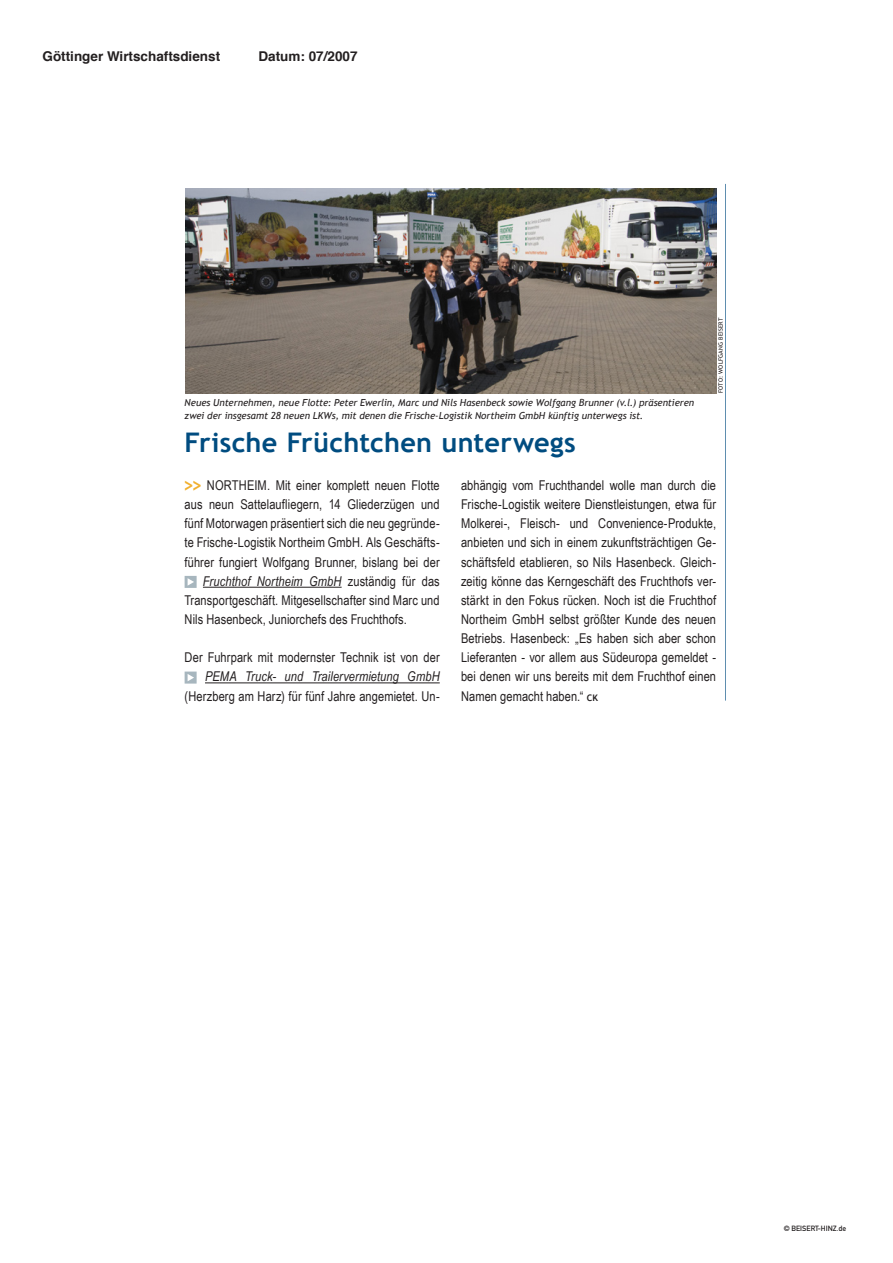
<style>
.page{position:relative;width:893px;height:1263px;background:#fff}
.page>*{position:absolute;margin:0;border:0;box-sizing:border-box;transform-origin:0 0}
.t1{font:700 27px "Trebuchet MS";letter-spacing:.01em;color:#004c80}
.t2{font:13.5px/19.2px "Arial Narrow";letter-spacing:.005em;color:#231f20;text-align:justify}
.t3{font:italic 13.5px "Arial Narrow";letter-spacing:.005em;color:#231f20}
.t4{font:700 13.5px "Helvetica";color:#231f20}
.t5{font:italic 9.75px/13.5px "Trebuchet MS";letter-spacing:-.005em;color:#231f20}
.t6{font:7.5px "DIN Mittelschrift";color:#231f20}
.t7{font:6px "Trebuchet MS";letter-spacing:.015em;color:#231f20}
.s1{font-weight:700;font-size:18px;color:#f1b02f}
.s2{font-style:normal}
.s3{font-family:"Trebuchet MS";font-weight:700;font-size:9px}
</style>
<div class="page">
<hr style="left:203px;top:587px;width:139px;height:1px;background:#231f20">
<hr style="left:205px;top:682px;width:235px;height:1px;background:#231f20">
<svg style="left:185px;top:576px;width:12px;height:12px"></svg>
<svg style="left:185px;top:671px;width:12px;height:13px"></svg>
<img style="left:186px;top:188px;width:530px;height:206px">
<p class="t4" style="left:43px;top:44px;width:179px">Göttinger Wirtschaftsdienst</p>
<p class="t4" style="left:259px;top:44px;width:101px">Datum: 07/2007</p>
<p class="t5" style="left:185px;top:396px;width:511px">Neues Unternehmen, neue Flotte: Peter Ewerlin, Marc und Nils Hasenbeck sowie Wolfgang Brunner (v.l.) präsentieren zwei der insgesamt 28 neuen LKWs, mit denen die Frische-Logistik Northeim GmbH künftig unterwegs ist.</p>
<h1 class="t1" style="left:185px;top:425px;width:393px">Frische Früchtchen unterwegs</h1>
<p class="t7" style="left:717px;top:393px;width:77px;rotate:-90deg">FOTO: WOLFGANG BEISERT</p>
<p class="t2" style="left:185px;top:476px;width:257px"><span class="s1">&gt;&gt;</span> NORTHEIM. Mit einer komplett neuen Flotte</p>
<p class="t2" style="left:185px;top:495px;width:257px">aus neun Sattelaufliegern, 14 Gliederzügen und</p>
<p class="t2" style="left:185px;top:514px;width:257px">fünf Motorwagen präsentiert sich die neu gegründe-</p>
<p class="t2" style="left:185px;top:533px;width:257px">te Frische-Logistik Northeim GmbH. Als Geschäfts-</p>
<p class="t2" style="left:185px;top:552px;width:257px">führer fungiert Wolfgang Brunner, bislang bei der</p>
<p class="t3" style="left:203px;top:573px;width:238px">Fruchthof Northeim GmbH <span class="s2">zuständig für das</span></p>
<p class="t2" style="left:185px;top:590px;width:257px">Transportgeschäft. Mitgesellschafter sind Marc und</p>
<p class="t2" style="left:185px;top:610px;width:224px">Nils Hasenbeck, Juniorchefs des Fruchthofs.</p>
<p class="t2" style="left:185px;top:648px;width:257px">Der Fuhrpark mit modernster Technik ist von der</p>
<p class="t3" style="left:205px;top:669px;width:236px">PEMA Truck- und Trailervermietung GmbH</p>
<p class="t2" style="left:185px;top:686px;width:257px">(Herzberg am Harz) für fünf Jahre angemietet. Un-</p>
<p class="t2" style="left:461px;top:476px;width:257px">abhängig vom Fruchthandel wolle man durch die Frische-Logistik weitere Dienstleistungen, etwa für Molkerei-, Fleisch- und Convenience-Produkte, anbieten und sich in einem zukunftsträchtigen Ge&shy;schäftsfeld etablieren, so Nils Hasenbeck. Gleich&shy;zeitig könne das Kerngeschäft des Fruchthofs ver&shy;stärkt in den Fokus rücken. Noch ist die Fruchthof Northeim GmbH selbst größter Kunde des neuen Betriebs. Hasenbeck: „Es haben sich aber schon Lieferanten - vor allem aus Südeuropa gemeldet - bei denen wir uns bereits mit dem Fruchthof einen Namen gemacht haben.“ <span class="s3">CK</span></p>
<p class="t6" style="left:784px;top:1224px;width:64px">© BEISERT-HINZ.de</p>
</div>
